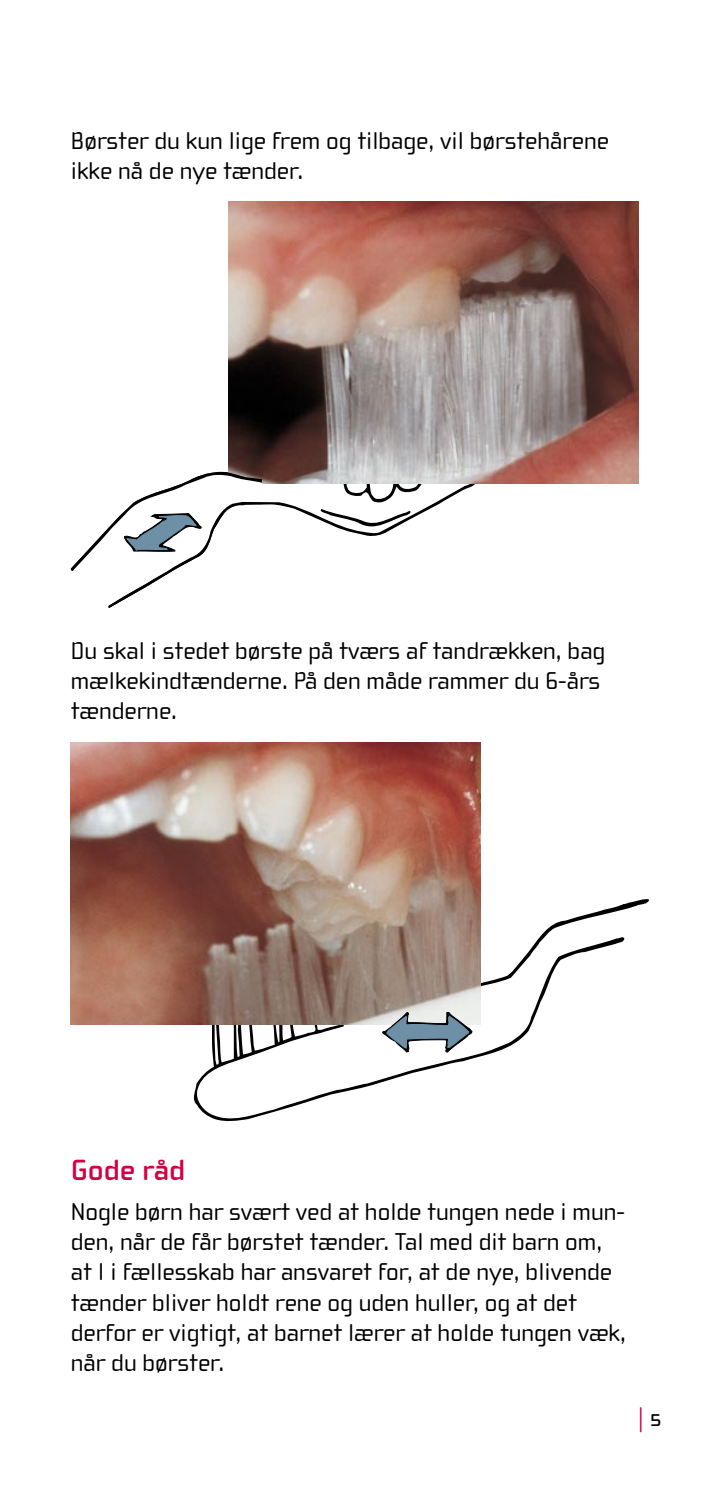
<style>
.page{position:relative;width:709px;height:1489px;background:#fff}
.page>*{position:absolute;margin:0;border:0;box-sizing:border-box;transform-origin:0 0}
.t1{font:700 30px "Cholla Wide OT";color:#d30043}
.t2{font:25px/30px "Cholla Wide OT";color:#000}
.t3{font:25px "Cholla Unicase OT";color:#d30043}
</style>
<div class="page">
<svg style="left:603px;top:899px;width:46px;height:41px"></svg>
<svg style="left:194px;top:910px;width:430px;height:210px"></svg>
<svg style="left:279px;top:1023px;width:12px;height:17px"></svg>
<svg style="left:211px;top:1023px;width:8px;height:41px"></svg>
<svg style="left:234px;top:1023px;width:18px;height:33px"></svg>
<img style="left:71px;top:742px;width:410px;height:281px">
<svg style="left:382px;top:1012px;width:90px;height:40px"></svg>
<svg style="left:314px;top:483px;width:161px;height:53px"></svg>
<svg style="left:320px;top:483px;width:107px;height:50px"></svg>
<img style="left:228px;top:201px;width:410px;height:282px">
<svg style="left:71px;top:457px;width:243px;height:150px"></svg>
<p class="t2" style="left:71px;top:126px;width:539px">Børster du kun lige frem og tilbage, vil børstehårene ikke nå de nye tænder.</p>
<p class="t2" style="left:71px;top:636px;width:536px">Du skal i stedet børste på tværs af tandrækken, bag mælkekindtænderne. På den måde rammer du 6-års tænderne.</p>
<p class="t1" style="left:71px;top:1154px;width:116px">Gode råd</p>
<p class="t2" style="left:71px;top:1197px;width:556px">Nogle børn har svært ved at holde tungen nede i mun&shy;den, når de får børstet tænder. Tal med dit barn om, at I i fællesskab har ansvaret for, at de nye, blivende tænder bliver holdt rene og uden huller, og at det derfor er vigtigt, at barnet lærer at holde tungen væk, når du børster.</p>
<p class="t3" style="left:638px;top:1403px;width:7px">|</p>
</div>
